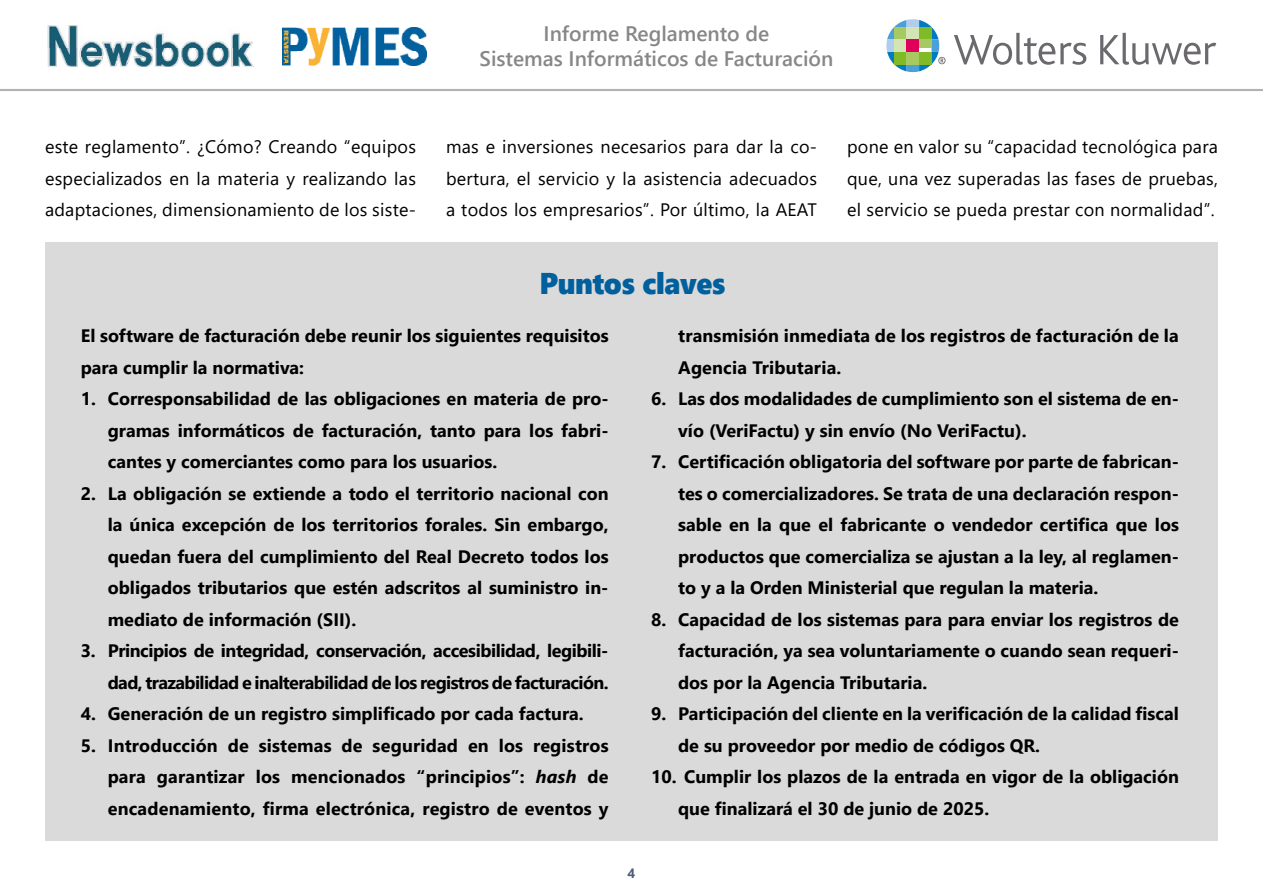
<style>
.page{position:relative;width:1263px;height:893px;background:#fff}
.page>*{position:absolute;margin:0;border:0;box-sizing:border-box;transform-origin:0 0}
.t1{font:30px "Segoe UI Black";letter-spacing:-.015em;color:#00609d;scale:.95 1}
.t2{font:600 21px/25.2px "Segoe UI";color:#878787;text-align:center}
.t3{font:700 18px/31.5px "Segoe UI";color:#000}
.t4{font:18px/31.5px "Segoe UI";letter-spacing:.015em;color:#000;text-align:justify}
.t5{font:700 18px/31.5px "Segoe UI";letter-spacing:-.035em;color:#000;text-align:right}
.t6{font:700 13.5px "Segoe UI";color:#4d5d79}
.s1{font-style:italic}
</style>
<div class="page">
<svg style="left:954px;top:33px;width:132px;height:32px"></svg>
<svg style="left:1100px;top:33px;width:116px;height:32px"></svg>
<svg style="left:886px;top:19px;width:59px;height:53px"></svg>
<div style="left:894px;top:27px;width:12px;height:12px;background:#a6ca61"></div>
<div style="left:894px;top:39px;width:12px;height:13px;background:#d4e5b5"></div>
<div style="left:894px;top:52px;width:12px;height:12px;background:#80ba27"></div>
<div style="left:906px;top:27px;width:13px;height:12px;background:#d4e5b5"></div>
<div style="left:906px;top:39px;width:13px;height:13px;background:#e0005b"></div>
<div style="left:906px;top:52px;width:13px;height:12px;background:#a6ca61"></div>
<div style="left:919px;top:27px;width:12px;height:12px;background:#80ba27"></div>
<div style="left:919px;top:39px;width:12px;height:9px;background:#a6ca61"></div>
<div style="left:919px;top:52px;width:12px;height:12px;background:#80ba27"></div>
<hr style="left:0;top:89px;width:1263px;height:2px;background:#b3b2b2">
<img style="left:48px;top:25px;width:206px;height:42px">
<img style="left:283px;top:28px;width:144px;height:38px">
<div style="left:45px;top:242px;width:1173px;height:599px;background:#dadada"></div>
<p class="t2" style="left:480px;top:19px;width:355px">Informe Reglamento de<br>Sistemas Informáticos de Facturación</p>
<p class="t4" style="left:45px;top:129px;width:372px">este reglamento”. ¿Cómo? Creando “equipos especializados en la materia y realizando las adaptaciones, dimensionamiento de los siste-</p>
<p class="t4" style="left:446px;top:129px;width:373px">mas e inversiones necesarios para dar la co&shy;bertura, el servicio y la asistencia adecuados a todos los empresarios”. Por último, la AEAT</p>
<p class="t4" style="left:847px;top:129px;width:373px">pone en valor su “capacidad tecnológica para que, una vez superadas las fases de pruebas, el servicio se pueda prestar con normalidad”.</p>
<h1 class="t1" style="left:539px;top:262px;width:198px">Puntos claves</h1>
<p class="t3" style="left:81px;top:318px;width:529px">El software de facturación debe reunir los siguientes requisitos para cumplir la normativa:</p>
<p class="t3" style="left:108px;top:381px;width:502px;text-align:justify;text-indent:-27px">1. Corresponsabilidad de las obligaciones en materia de pro&shy;gramas informáticos de facturación, tanto para los fabri&shy;cantes y comerciantes como para los usuarios.</p>
<p class="t3" style="left:108px;top:476px;width:502px;text-align:justify;text-indent:-27px">2. La obligación se extiende a todo el territorio nacional con la única excepción de los territorios forales. Sin embargo, quedan fuera del cumplimiento del Real Decreto todos los obligados tributarios que estén adscritos al suministro in&shy;mediato de información (SII).</p>
<p class="t5" style="left:81px;top:633px;width:529px">3. Principios de integridad, conservación, accesibilidad, legibili&shy;dad, trazabilidad e inalterabilidad de los registros de facturación.</p>
<p class="t3" style="left:81px;top:696px;width:504px">4. Generación de un registro simplificado por cada factura.</p>
<p class="t3" style="left:108px;top:728px;width:502px;text-align:justify;text-indent:-27px">5. Introducción de sistemas de seguridad en los registros para garantizar los mencionados “principios”: <span class="s1">hash</span> de encadenamiento, firma electrónica, registro de eventos y</p>
<p class="t3" style="left:678px;top:318px;width:502px">transmisión inmediata de los registros de facturación de la<br>Agencia Tributaria.</p>
<p class="t3" style="left:678px;top:381px;width:502px;text-indent:-27px">6. Las dos modalidades de cumplimiento son el sistema de en&shy;vío (VeriFactu) y sin envío (No VeriFactu).</p>
<p class="t3" style="left:678px;top:444px;width:502px;text-align:justify;text-indent:-27px">7. Certificación obligatoria del software por parte de fabrican&shy;tes o comercializadores. Se trata de una declaración respon&shy;sable en la que el fabricante o vendedor certifica que los productos que comercializa se ajustan a la ley, al reglamen&shy;to y a la Orden Ministerial que regulan la materia.</p>
<p class="t3" style="left:678px;top:602px;width:502px;text-align:justify;text-indent:-27px">8. Capacidad de los sistemas para para enviar los registros de facturación, ya sea voluntariamente o cuando sean requeri&shy;dos por la Agencia Tributaria.</p>
<p class="t3" style="left:678px;top:696px;width:502px;text-indent:-27px">9. Participación del cliente en la verificación de la calidad fiscal de su proveedor por medio de códigos QR.</p>
<p class="t3" style="left:678px;top:759px;width:502px;text-indent:-27px">10. Cumplir los plazos de la entrada en vigor de la obligación que finalizará el 30 de junio de 2025.</p>
<p class="t6" style="left:628px;top:860px;width:9px">4</p>
</div>
